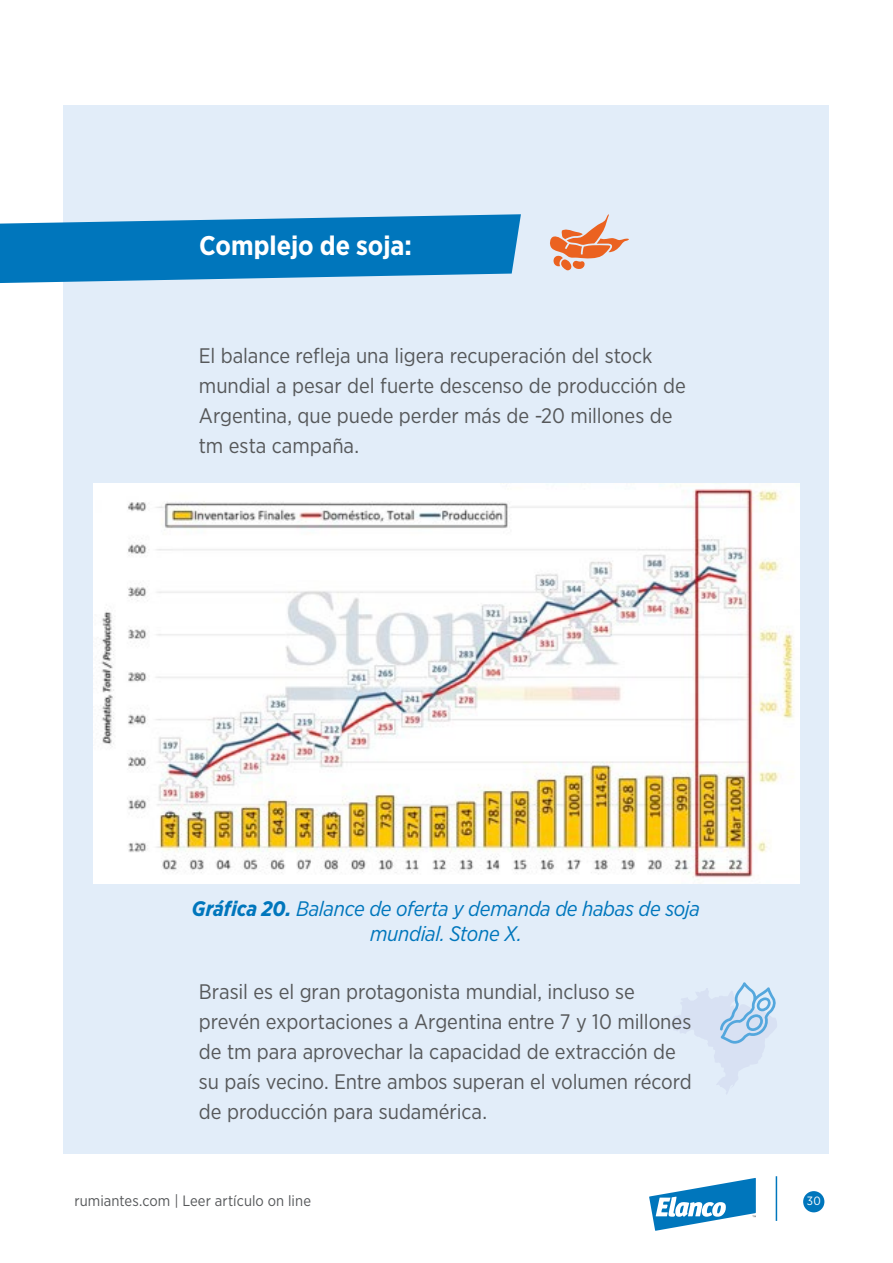
<style>
.page{position:relative;width:893px;height:1263px;background:#fff}
.page>*{position:absolute;margin:0;border:0;box-sizing:border-box;transform-origin:0 0}
.Titulo_segundario{font:700 27px "Gotham Narrow";color:#fff}
.Online_txt{font:21px/30px "Gotham Narrow";letter-spacing:-.005em;color:#56585a}
.Online_txt-2{font:italic 21px/25.2px "Gotham Narrow";letter-spacing:-.015em;color:#0076bc;text-align:center}
.t1{font:15px "Gotham Narrow";letter-spacing:.005em;color:#56585a}
.t2{font:12px "Gotham Narrow";color:#fff}
.s1{font-weight:700}
</style>
<div class="page">
<div style="left:64px;top:105px;width:765px;height:1048px;background:#e2edf9"></div>
<div style="left:803px;top:1191px;width:21px;height:21px;background:#0076bc;border-radius:50%"></div>
<hr style="left:776px;top:1176px;width:1px;height:45px;background:#0076bc">
<svg style="left:649px;top:1178px;width:107px;height:53px"></svg>
<svg style="left:0;top:214px;width:521px;height:69px;background:#2287c5"></svg>
<svg style="left:671px;top:982px;width:106px;height:112px"></svg>
<svg style="left:550px;top:214px;width:79px;height:56px"></svg>
<img style="left:93px;top:483px;width:707px;height:401px">
<p class="Titulo_segundario" style="left:199px;top:228px;width:215px">Complejo de soja:</p>
<p class="Online_txt" style="left:199px;top:340px;width:489px">El balance refleja una ligera recuperación del stock mundial a pesar del fuerte descenso de producción de Argentina, que puede perder más de -20 millones de tm esta campaña.</p>
<p class="Online_txt-2" style="left:192px;top:895px;width:510px"><span class="s1">Gráfica 20.</span> Balance de oferta y demanda de habas de soja mundial. Stone X.</p>
<p class="Online_txt" style="left:199px;top:976px;width:494px">Brasil es el gran protagonista mundial, incluso se prevén exportaciones a Argentina entre 7 y 10 millones de tm para aprovechar la capacidad de extracción de su país vecino. Entre ambos superan el volumen récord de producción para sudamérica.</p>
<p class="t1" style="left:74px;top:1191px;width:238px">rumiantes.com | Leer artículo on line</p>
<p class="t2" style="left:807px;top:1194px;width:15px">30</p>
</div>
